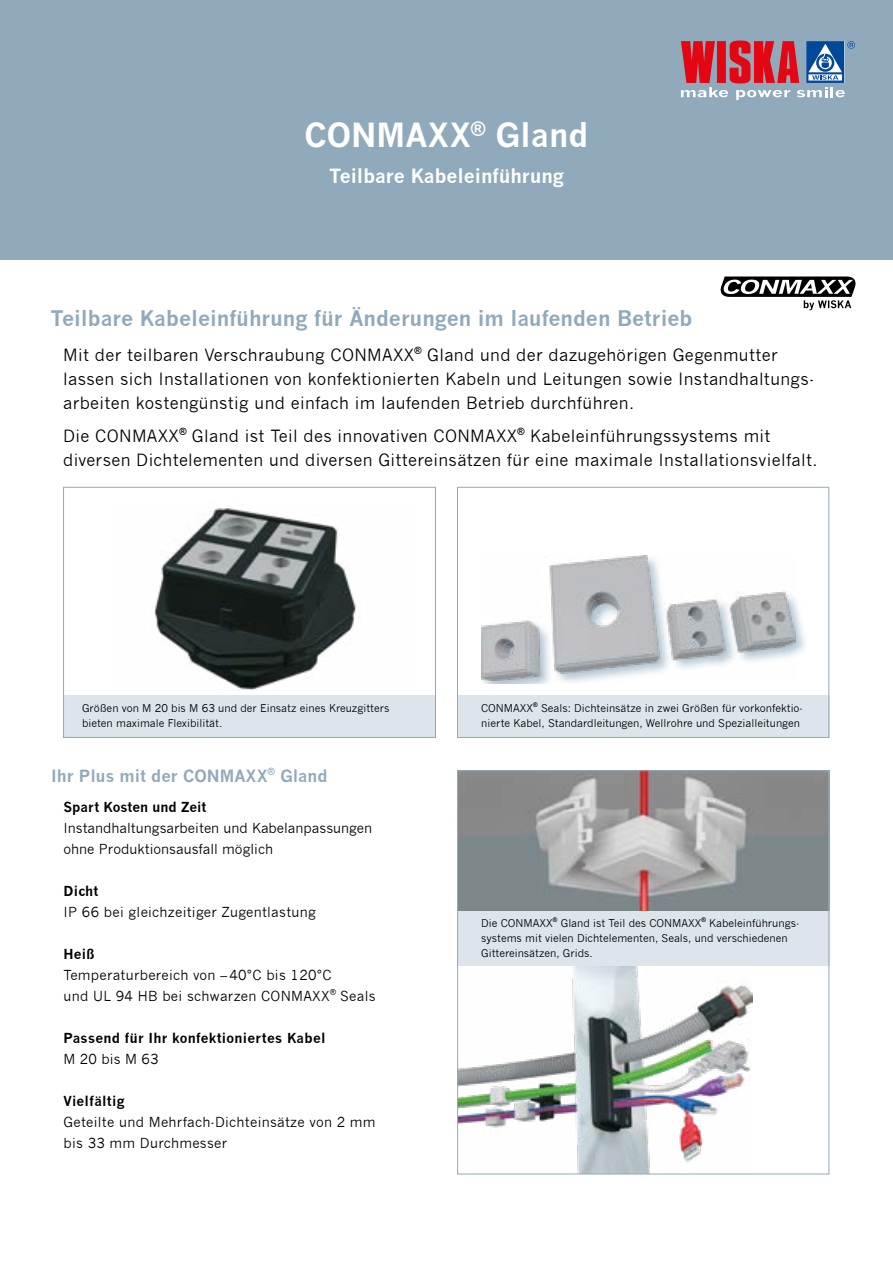
<style>
.page{position:relative;width:893px;height:1263px;background:#fff}
.page>*{position:absolute;margin:0;border:0;box-sizing:border-box;transform-origin:0 0}
.t1{font:700 32.55px "News Gothic";color:#fff}
.t2{font:700 21px "News Gothic";color:#90aabc}
.t3{font:700 19.2px "News Gothic";color:#fff}
.t4{font:16.5px/24px "News Gothic";letter-spacing:.02em;color:#000}
.t5{font:700 16.5px "News Gothic";color:#90aabc}
.t6{font:13.5px/21px "News Gothic";letter-spacing:.02em;color:#000}
.t7{font:13.5px/21px "News Gothic";color:#000}
.t8{font:700 13.5px "News Gothic";letter-spacing:.02em;color:#000}
.t9{font:700 13.5px "News Gothic";color:#000}
.t10{font:10.5px/15px "News Gothic";color:#000}
.t11{font:700 6.15px "News Gothic";color:#000}
</style>
<div class="page">
<div style="left:0;top:0;width:893px;height:259px;background:#90aabc"></div>
<div style="left:63px;top:695px;width:373px;height:43px;background:#dce5ec"></div>
<div style="left:457px;top:695px;width:372px;height:43px;background:#dce5ec"></div>
<img style="left:459px;top:965px;width:293px;height:207px">
<div style="left:457px;top:910px;width:372px;height:55px;background:#dce5ec"></div>
<div style="left:63px;top:487px;width:373px;height:251px;border:1px solid #90aabc"></div>
<div style="left:457px;top:487px;width:372px;height:251px;border:1px solid #90aabc"></div>
<div style="left:480px;top:554px;width:327px;height:130px;background:#92acbe;opacity:.7"></div>
<img style="left:481px;top:555px;width:314px;height:125px">
<img style="left:154px;top:508px;width:205px;height:182px">
<svg style="left:459px;top:772px;width:368px;height:138px;background:#969798"></svg>
<div style="left:457px;top:770px;width:372px;height:404px;border:1px solid #90aabc"></div>
<svg style="left:681px;top:41px;width:174px;height:59px"></svg>
<svg style="left:721px;top:276px;width:134px;height:34px"></svg>
<h1 class="t1" style="left:304px;top:115px;width:285px">CONMAXX<sup>®</sup> Gland</h1>
<p class="t3" style="left:329px;top:164px;width:236px">Teilbare Kabeleinführung</p>
<p class="t2" style="left:50px;top:306px;width:643px">Teilbare Kabeleinführung für Änderungen im laufenden Betrieb</p>
<p class="t4" style="left:63px;top:343px;width:753px">Mit der teilbaren Verschraubung CONMAXX<sup>®</sup> Gland und der dazugehörigen Gegenmutter lassen sich Installationen von konfektionierten Kabeln und Leitungen sowie Instandhaltungs&shy;arbeiten kostengünstig und einfach im laufenden Betrieb durchführen.</p>
<p class="t4" style="left:63px;top:424px;width:756px">Die CONMAXX<sup>®</sup> Gland ist Teil des innovativen CONMAXX<sup>®</sup> Kabeleinführungssystems mit diversen Dichtelementen und diversen Gittereinsätzen für eine maximale Installationsvielfalt.</p>
<p class="t10" style="left:82px;top:700px;width:309px">Größen von M 20 bis M 63 und der Einsatz eines Kreuzgitters bieten maximale Flexibilität.</p>
<p class="t10" style="left:481px;top:701px;width:54px">CONMAXX</p>
<p class="t11" style="left:533px;top:701px;width:6px">®</p>
<p class="t10" style="left:481px;top:701px;width:323px;text-align:right">Seals: Dichteinsätze in zwei Größen für vorkonfektio-<br>nierte Kabel, Standardleitungen, Wellrohre und Spezialleitungen</p>
<p class="t5" style="left:51px;top:766px;width:278px">Ihr Plus mit der CONMAXX<sup>®</sup> Gland</p>
<p class="t9" style="left:63px;top:798px;width:145px">Spart Kosten und Zeit</p>
<p class="t7" style="left:63px;top:817px;width:310px">Instandhaltungsarbeiten und Kabelanpassungen ohne Produktionsausfall möglich</p>
<p class="t8" style="left:63px;top:882px;width:36px">Dicht</p>
<p class="t6" style="left:63px;top:901px;width:254px">IP 66 bei gleichzeitiger Zugentlastung</p>
<p class="t8" style="left:63px;top:945px;width:33px">Heiß</p>
<p class="t6" style="left:63px;top:964px;width:314px">Temperaturbereich von – 40°C bis 120°C<br>und UL 94 HB bei schwarzen CONMAXX<sup>®</sup> Seals</p>
<p class="t8" style="left:63px;top:1029px;width:264px">Passend für Ihr konfektioniertes Kabel</p>
<p class="t6" style="left:63px;top:1048px;width:97px">M 20 bis M 63</p>
<p class="t8" style="left:63px;top:1092px;width:63px">Vielfältig</p>
<p class="t6" style="left:63px;top:1111px;width:314px">Geteilte und Mehrfach-Dichteinsätze von 2 mm bis 33 mm Durchmesser</p>
<p class="t10" style="left:481px;top:916px;width:73px">Die CONMAXX</p>
<p class="t11" style="left:553px;top:916px;width:6px">®</p>
<p class="t10" style="left:561px;top:916px;width:142px">Gland ist Teil des CONMAXX</p>
<p class="t11" style="left:701px;top:916px;width:6px">®</p>
<p class="t10" style="left:481px;top:916px;width:320px;text-indent:228px">Kabeleinführungs&shy;systems mit vielen Dichtelementen, Seals, und verschiedenen<br>Gittereinsätzen, Grids.</p>
</div>
